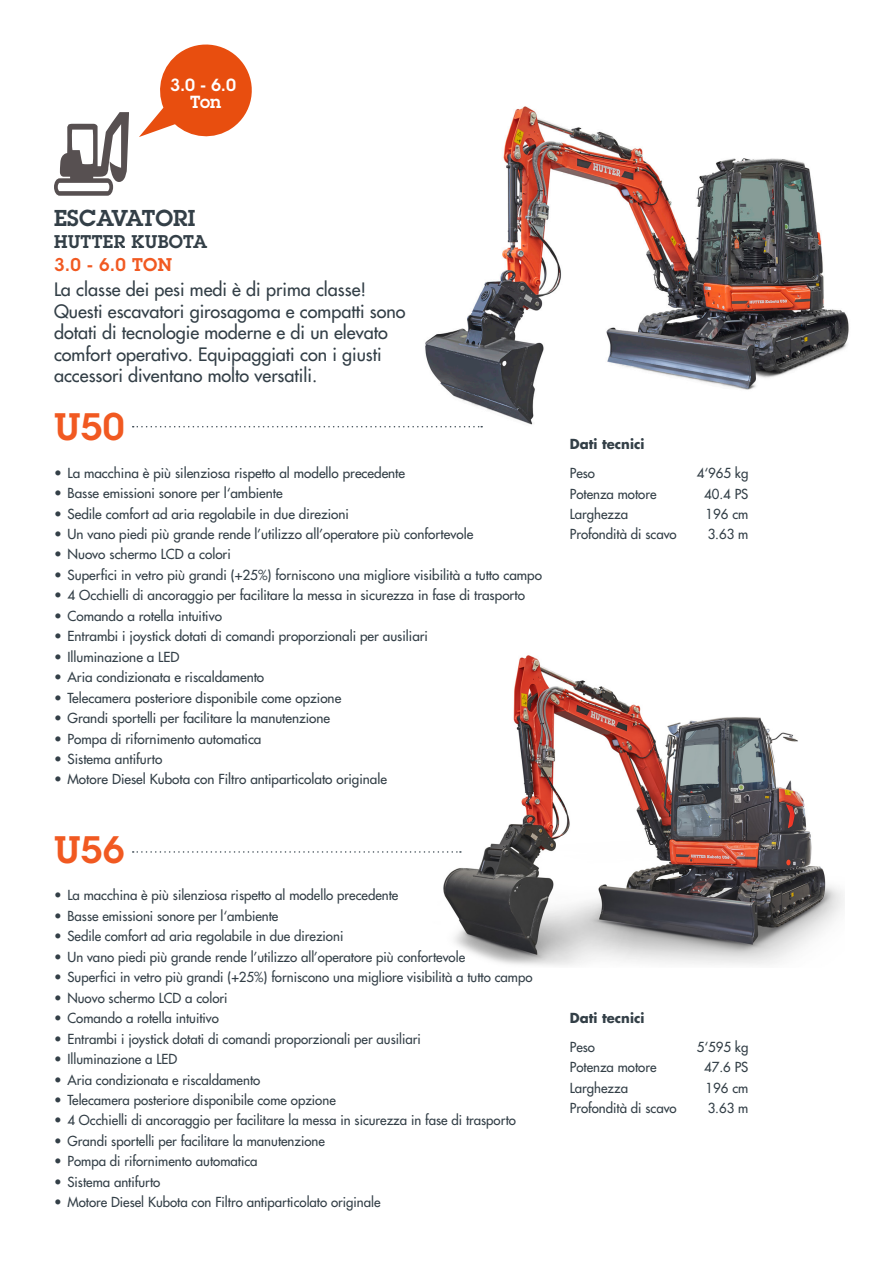
<style>
.page{position:relative;width:893px;height:1263px;background:#fff}
.page>*{position:absolute;margin:0;border:0;box-sizing:border-box;transform-origin:0 0}
.t1{font:600 37.5px "Lubalin Graph Std";letter-spacing:.01em;color:#f15921}
.t2{font:600 22.5px "Lubalin Graph Std";letter-spacing:.01em;color:#333f47}
.t3{font:18px/21.6px "Futura";color:#333f47}
.t4{font:600 18px "Lubalin Graph Std";letter-spacing:.02em;color:#333f47}
.t5{font:600 18px "Lubalin Graph Std";color:#f15921}
.t6{font:600 17.25px/17.2px "Lubalin Graph";color:#fff;text-align:center}
.t7{font:13.5px "Futura";color:#333f47}
.t8{font:700 13.5px "Futura";color:#333f47}
</style>
<div class="page">
<img style="left:422px;top:106px;width:427px;height:322px">
<img style="left:443px;top:655px;width:401px;height:311px">
<svg style="left:133px;top:426px;width:349px;height:1px"></svg>
<svg style="left:133px;top:851px;width:328px;height:2px"></svg>
<svg style="left:139px;top:44px;width:113px;height:93px"></svg>
<svg style="left:54px;top:112px;width:75px;height:84px"></svg>
<p class="t6" style="left:170px;top:76px;width:67px">3.0 - 6.0<br>Ton</p>
<h2 class="t2" style="left:54px;top:203px;width:143px">ESCAVATORI</h2>
<h3 class="t4" style="left:54px;top:230px;width:155px">HUTTER KUBOTA</h3>
<h3 class="t5" style="left:54px;top:252px;width:120px">3.0 - 6.0 TON</h3>
<h3 class="t3" style="left:54px;top:279px;width:353px">La classe dei pesi medi è di prima classe!<br>Questi escavatori girosagoma e compatti sono dotati di tecnologie moderne e di un elevato comfort operativo. Equipaggiati con i giusti accessori diventano molto versatili.</h3>
<h1 class="t1" style="left:54px;top:402px;width:72px">U50</h1>
<p class="t7" style="left:54px;top:464px;width:353px">• La macchina è più silenziosa rispetto al modello precedente</p>
<p class="t7" style="left:54px;top:485px;width:230px">• Basse emissioni sonore per l‘ambiente</p>
<p class="t7" style="left:54px;top:505px;width:296px">• Sedile comfort ad aria regolabile in due direzioni</p>
<p class="t7" style="left:54px;top:526px;width:421px">• Un vano piedi più grande rende l’utilizzo all’operatore più confortevole</p>
<p class="t7" style="left:54px;top:546px;width:178px">• Nuovo schermo LCD a colori</p>
<p class="t7" style="left:54px;top:566px;width:489px">• Superfici in vetro più grandi (+25%) forniscono una migliore visibilità a tutto campo</p>
<p class="t7" style="left:54px;top:587px;width:473px">• 4 Occhielli di ancoraggio per facilitare la messa in sicurezza in fase di trasporto</p>
<p class="t7" style="left:54px;top:607px;width:170px">• Comando a rotella intuitivo</p>
<p class="t7" style="left:54px;top:628px;width:375px">• Entrambi i joystick dotati di comandi proporzionali per ausiliari</p>
<p class="t7" style="left:54px;top:648px;width:127px">• Illuminazione a LED</p>
<p class="t7" style="left:54px;top:669px;width:212px">• Aria condizionata e riscaldamento</p>
<p class="t7" style="left:54px;top:689px;width:289px">• Telecamera posteriore disponibile come opzione</p>
<p class="t7" style="left:54px;top:710px;width:278px">• Grandi sportelli per facilitare la manutenzione</p>
<p class="t7" style="left:54px;top:730px;width:209px">• Pompa di rifornimento automatica</p>
<p class="t7" style="left:54px;top:751px;width:110px">• Sistema antifurto</p>
<p class="t7" style="left:54px;top:771px;width:334px">• Motore Diesel Kubota con Filtro antiparticolato originale</p>
<h1 class="t1" style="left:54px;top:825px;width:72px">U56</h1>
<p class="t7" style="left:54px;top:887px;width:346px">• La macchina è più silenziosa rispetto al modello precedente</p>
<p class="t7" style="left:54px;top:907px;width:226px">• Basse emissioni sonore per l‘ambiente</p>
<p class="t7" style="left:54px;top:928px;width:291px">• Sedile comfort ad aria regolabile in due direzioni</p>
<p class="t7" style="left:54px;top:948px;width:413px">• Un vano piedi più grande rende l’utilizzo all’operatore più confortevole</p>
<p class="t7" style="left:54px;top:969px;width:480px">• Superfici in vetro più grandi (+25%) forniscono una migliore visibilità a tutto campo</p>
<p class="t7" style="left:54px;top:989px;width:175px">• Nuovo schermo LCD a colori</p>
<p class="t7" style="left:54px;top:1010px;width:166px">• Comando a rotella intuitivo</p>
<p class="t7" style="left:54px;top:1030px;width:368px">• Entrambi i joystick dotati di comandi proporzionali per ausiliari</p>
<p class="t7" style="left:54px;top:1051px;width:125px">• Illuminazione a LED</p>
<p class="t7" style="left:54px;top:1071px;width:208px">• Aria condizionata e riscaldamento</p>
<p class="t7" style="left:54px;top:1091px;width:283px">• Telecamera posteriore disponibile come opzione</p>
<p class="t7" style="left:54px;top:1112px;width:463px">• 4 Occhielli di ancoraggio per facilitare la messa in sicurezza in fase di trasporto</p>
<p class="t7" style="left:54px;top:1132px;width:272px">• Grandi sportelli per facilitare la manutenzione</p>
<p class="t7" style="left:54px;top:1153px;width:205px">• Pompa di rifornimento automatica</p>
<p class="t7" style="left:54px;top:1173px;width:108px">• Sistema antifurto</p>
<p class="t7" style="left:54px;top:1194px;width:328px">• Motore Diesel Kubota con Filtro antiparticolato originale</p>
<p class="t8" style="left:570px;top:435px;width:76px">Dati tecnici</p>
<p class="t7" style="left:570px;top:465px;width:27px">Peso</p>
<p class="t7" style="left:697px;top:465px;width:53px">4‘965 kg</p>
<p class="t7" style="left:570px;top:485px;width:88px">Potenza motore</p>
<p class="t7" style="left:704px;top:485px;width:46px">40.4 PS</p>
<p class="t7" style="left:570px;top:506px;width:60px">Larghezza</p>
<p class="t7" style="left:706px;top:506px;width:44px">196 cm</p>
<p class="t7" style="left:570px;top:526px;width:108px">Profondità di scavo</p>
<p class="t7" style="left:708px;top:526px;width:42px">3.63 m</p>
<p class="t8" style="left:570px;top:1009px;width:76px">Dati tecnici</p>
<p class="t7" style="left:570px;top:1038px;width:27px">Peso</p>
<p class="t7" style="left:697px;top:1038px;width:53px">5‘595 kg</p>
<p class="t7" style="left:570px;top:1059px;width:88px">Potenza motore</p>
<p class="t7" style="left:704px;top:1059px;width:46px">47.6 PS</p>
<p class="t7" style="left:570px;top:1079px;width:60px">Larghezza</p>
<p class="t7" style="left:706px;top:1079px;width:44px">196 cm</p>
<p class="t7" style="left:570px;top:1100px;width:108px">Profondità di scavo</p>
<p class="t7" style="left:708px;top:1100px;width:42px">3.63 m</p>
</div>
